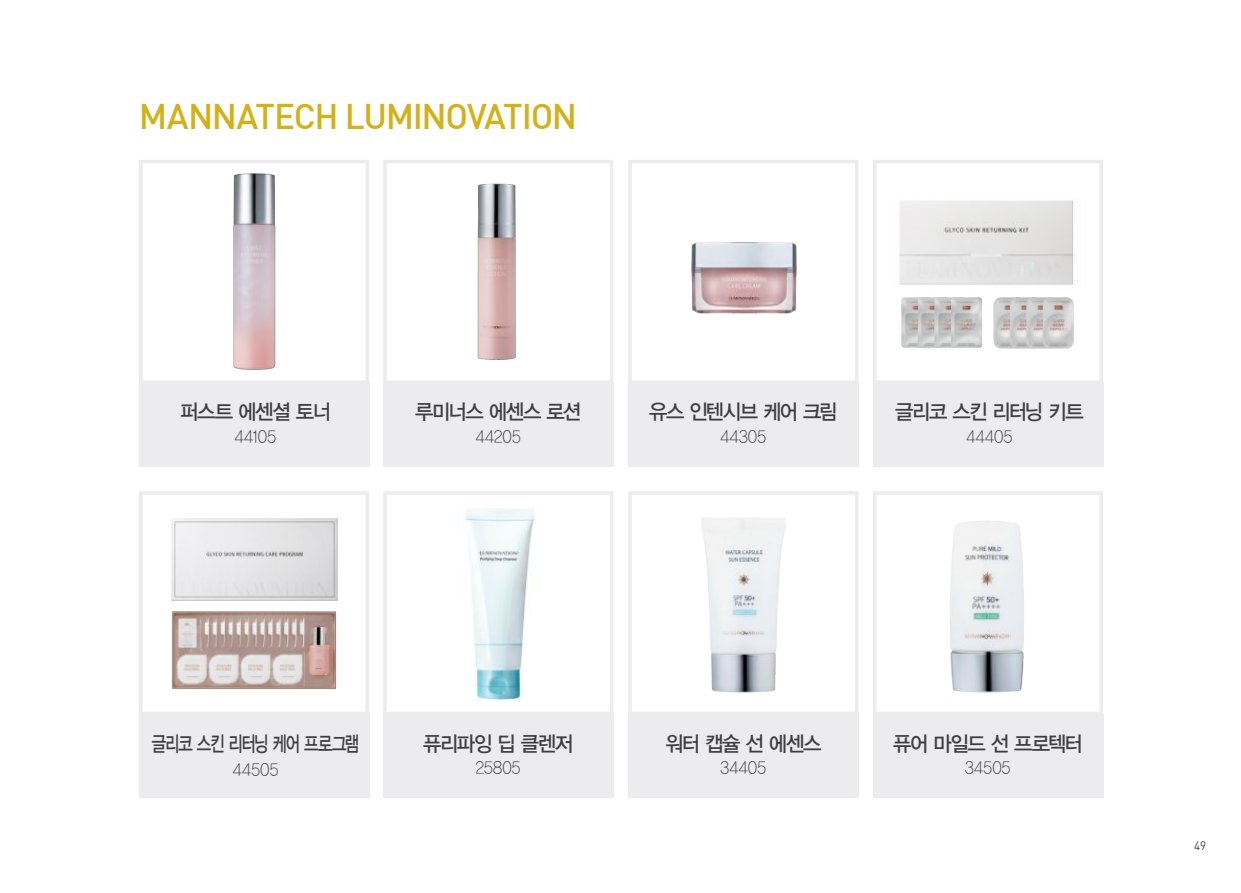
<style>
.page{position:relative;width:1241px;height:893px;background:#fff}
.page>*{position:absolute;margin:0;border:0;box-sizing:border-box;transform-origin:0 0}
.t1{font:500 35px "DIN";letter-spacing:-.04em;color:#d2b11a}
.본문{font:21px "YDVYGO13";letter-spacing:-.075em;color:#3e3e3f;scale:.95 1}
.본문-2{font:21px "YDVYGO13";letter-spacing:-.075em;color:#3e3e3f;scale:.75 1}
.본문-3{font:17.68px "YDVYGO11";letter-spacing:.01em;color:#3e3e3f;scale:.95 1}
.t2{font:12.25px "DIN";color:#3e3e3f;scale:.95 1}
</style>
<div class="page">
<div style="left:383px;top:713px;width:230px;height:85px;background:#ececee"></div>
<div style="left:383px;top:491px;width:230px;height:224px;border:4px solid #ececee"></div>
<img style="left:465px;top:509px;width:70px;height:193px">
<div style="left:628px;top:713px;width:230px;height:85px;background:#ececee"></div>
<div style="left:628px;top:491px;width:230px;height:224px;border:4px solid #ececee"></div>
<img style="left:701px;top:518px;width:85px;height:175px">
<div style="left:872px;top:713px;width:230px;height:85px;background:#ececee"></div>
<div style="left:872px;top:491px;width:230px;height:224px;border:4px solid #ececee"></div>
<img style="left:950px;top:520px;width:74px;height:173px">
<div style="left:383px;top:160px;width:230px;height:224px;border:4px solid #ececee"></div>
<div style="left:383px;top:382px;width:230px;height:84px;background:#ececee"></div>
<img style="left:477px;top:183px;width:39px;height:177px">
<div style="left:628px;top:382px;width:230px;height:84px;background:#ececee"></div>
<div style="left:628px;top:160px;width:230px;height:224px;border:4px solid #ececee"></div>
<img style="left:691px;top:242px;width:106px;height:72px">
<div style="left:139px;top:382px;width:230px;height:84px;background:#ececee"></div>
<div style="left:139px;top:160px;width:230px;height:224px;border:4px solid #ececee"></div>
<img style="left:233px;top:173px;width:43px;height:197px">
<div style="left:139px;top:713px;width:230px;height:85px;background:#ececee"></div>
<div style="left:139px;top:491px;width:230px;height:224px;border:4px solid #ececee"></div>
<div style="left:872px;top:382px;width:230px;height:84px;background:#ececee"></div>
<div style="left:872px;top:160px;width:230px;height:224px;border:4px solid #ececee"></div>
<img style="left:993px;top:297px;width:16px;height:51px">
<img style="left:1009px;top:297px;width:64px;height:51px">
<img style="left:1026px;top:297px;width:31px;height:51px">
<img style="left:901px;top:297px;width:16px;height:51px">
<img style="left:917px;top:297px;width:17px;height:51px">
<img style="left:934px;top:297px;width:16px;height:51px">
<img style="left:950px;top:297px;width:32px;height:51px">
<img style="left:899px;top:200px;width:175px;height:85px">
<img style="left:172px;top:518px;width:165px;height:82px">
<img style="left:171px;top:611px;width:165px;height:78px">
<p class="t1" style="left:139px;top:94px;width:439px">MANNATECH LUMINOVATION</p>
<p class="본문" style="left:180px;top:400px;width:160px">퍼스트 에센셜 토너</p>
<p class="본문-3" style="left:235px;top:427px;width:45px">44105</p>
<p class="본문" style="left:415px;top:400px;width:176px">루미너스 에센스 로션</p>
<p class="본문-3" style="left:476px;top:427px;width:49px">44205</p>
<p class="본문" style="left:649px;top:400px;width:200px">유스 인텐시브 케어 크림</p>
<p class="본문-3" style="left:720px;top:427px;width:50px">44305</p>
<p class="본문" style="left:895px;top:400px;width:200px">글리코 스킨 리터닝 키트</p>
<p class="본문-3" style="left:966px;top:427px;width:50px">44405</p>
<p class="본문-2" style="left:152px;top:731px;width:278px">글리코 스킨 리터닝 케어 프로그램</p>
<p class="본문-3" style="left:233px;top:760px;width:50px">44505</p>
<p class="본문" style="left:423px;top:731px;width:159px">퓨리파잉 딥 클렌저</p>
<p class="본문-3" style="left:476px;top:758px;width:49px">25805</p>
<p class="본문" style="left:665px;top:731px;width:166px">워터 캡슐 선 에센스</p>
<p class="본문-3" style="left:720px;top:758px;width:49px">34405</p>
<p class="본문" style="left:892px;top:731px;width:201px">퓨어 마일드 선 프로텍터</p>
<p class="본문-3" style="left:965px;top:758px;width:49px">34505</p>
<p class="t2" style="left:1193px;top:837px;width:14px">49</p>
</div>
